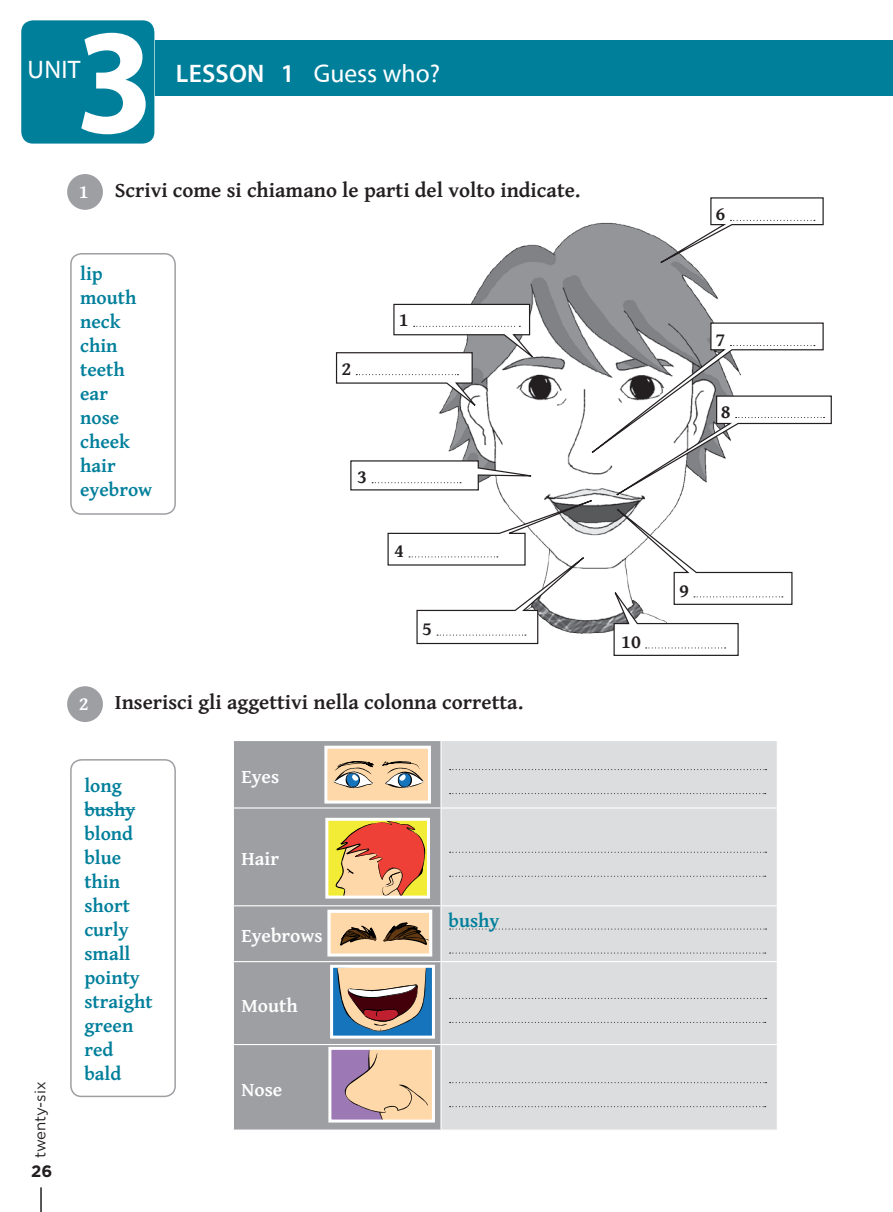
<style>
.page{position:relative;width:893px;height:1212px;background:#fff}
.page>*{position:absolute;margin:0;border:0;box-sizing:border-box;transform-origin:0 0}
.t1{font:700 semi-condensed 151.5px "Myriad Pro";color:#fff}
.t2{font:25.5px "Myriad Pro";color:#fff}
.t3{font:700 21px "Kind 06";color:#231f20}
.t4{font:700 19.5px/24px "Kind 10";color:#007f9b}
.t5{font:700 19.5px "Kind 10";color:#fff}
.t6{font:700 19.5px "Kind 10";color:#231f20}
.t7{font:700 16.5px "Gotham";color:#231f20}
.t8{font:15px "Gotham";letter-spacing:-.005em;color:#231f20}
.s1{font-weight:600}
.s2{font-family:"Kind 10";font-size:19.5px;color:#fff}
</style>
<div class="page">
<div style="left:156px;top:40px;width:737px;height:56px;background:#007f9b"></div>
<div style="left:21px;top:20px;width:133px;height:124px;background:#007f9b;border-radius:12px"></div>
<hr style="left:40px;top:1187px;width:2px;height:25px;background:#231f20">
<img style="left:471px;top:222px;width:247px;height:81px">
<div style="left:67px;top:174px;width:36px;height:36px;background:#9d9fa2;border-radius:50%"></div>
<div style="left:67px;top:686px;width:36px;height:36px;background:#9d9fa2;border-radius:50%"></div>
<svg style="left:619px;top:197px;width:205px;height:89px"></svg>
<svg style="left:335px;top:303px;width:497px;height:353px"></svg>
<div style="left:70px;top:253px;width:106px;height:262px;border:2px solid #9d9fa2;border-radius:11px"></div>
<hr style="left:84px;top:809px;width:51px;height:1px;background:#007f9b">
<div style="left:70px;top:759px;width:106px;height:338px;border:2px solid #9d9fa2;border-radius:11px"></div>
<div style="left:234px;top:741px;width:206px;height:388px;background:#9d9fa2"></div>
<div style="left:442px;top:741px;width:335px;height:388px;background:#dcdddf"></div>
<hr style="left:233px;top:807px;width:208px;height:1px;background:#fff">
<hr style="left:441px;top:807px;width:337px;height:1px;background:#fff">
<hr style="left:233px;top:905px;width:208px;height:1px;background:#fff">
<hr style="left:441px;top:905px;width:337px;height:1px;background:#fff">
<hr style="left:233px;top:961px;width:208px;height:1px;background:#fff">
<hr style="left:441px;top:961px;width:337px;height:1px;background:#fff">
<hr style="left:233px;top:1044px;width:208px;height:1px;background:#fff">
<hr style="left:441px;top:1044px;width:337px;height:1px;background:#fff">
<svg style="left:450px;top:769px;width:317px;height:1px"></svg>
<svg style="left:450px;top:793px;width:316px;height:1px"></svg>
<svg style="left:450px;top:852px;width:317px;height:1px"></svg>
<svg style="left:450px;top:876px;width:316px;height:1px"></svg>
<svg style="left:450px;top:928px;width:317px;height:1px"></svg>
<svg style="left:450px;top:952px;width:316px;height:1px"></svg>
<svg style="left:450px;top:998px;width:317px;height:1px"></svg>
<svg style="left:450px;top:1022px;width:316px;height:1px"></svg>
<svg style="left:450px;top:1082px;width:317px;height:1px"></svg>
<svg style="left:450px;top:1106px;width:316px;height:1px"></svg>
<div style="left:326px;top:747px;width:103px;height:55px;background:#fed8a9"></div>
<svg style="left:333px;top:761px;width:41px;height:28px"></svg>
<svg style="left:382px;top:761px;width:42px;height:27px"></svg>
<div style="left:324px;top:746px;width:107px;height:57px;border:3px solid #fff"></div>
<div style="left:327px;top:819px;width:99px;height:78px;background:#f3ec37"></div>
<svg style="left:335px;top:822px;width:91px;height:72px"></svg>
<div style="left:325px;top:818px;width:105px;height:80px;border:3px solid #fff"></div>
<svg style="left:331px;top:914px;width:97px;height:38px;background:#caa981"></svg>
<div style="left:327px;top:910px;width:105px;height:46px;border:3px solid #fff"></div>
<div style="left:332px;top:967px;width:101px;height:70px;background:#1574bb"></div>
<svg style="left:337px;top:969px;width:89px;height:63px"></svg>
<div style="left:330px;top:965px;width:105px;height:73px;border:3px solid #fff"></div>
<div style="left:330px;top:1048px;width:103px;height:73px;background:#9c78b5"></div>
<svg style="left:344px;top:1051px;width:87px;height:67px"></svg>
<div style="left:328px;top:1047px;width:107px;height:75px;border:3px solid #fff"></div>
<h1 class="t1" style="left:76px;top:-3px;width:80px">3</h1>
<h2 class="t2" style="left:28px;top:55px;width:54px">UNIT</h2>
<h2 class="t2" style="left:176px;top:60px;width:266px"><span class="s1">LESSON 1</span> Guess who?</h2>
<p class="t3" style="left:79px;top:175px;width:503px"><span class="s2">1</span> Scrivi come si chiamano le parti del volto indicate.</p>
<p class="t4" style="left:80px;top:261px;width:74px">lip mouth neck chin teeth ear<br>nose cheek hair eyebrow</p>
<p class="t6" style="left:341px;top:354px;width:11px">2</p>
<p class="t6" style="left:399px;top:305px;width:11px">1</p>
<p class="t6" style="left:357px;top:462px;width:11px">3</p>
<p class="t6" style="left:394px;top:536px;width:11px">4</p>
<p class="t6" style="left:422px;top:614px;width:11px">5</p>
<p class="t8" style="left:32px;top:1158px;width:78px;rotate:-90deg">twenty-six</p>
<p class="t7" style="left:31px;top:1161px;width:23px">26</p>
<p class="t3" style="left:79px;top:687px;width:446px"><span class="s2">2</span> Inserisci gli aggettivi nella colonna corretta.</p>
<p class="t4" style="left:84px;top:773px;width:70px">long bushy blond blue thin short curly small pointy straight green red bald</p>
<p class="t5" style="left:241px;top:762px;width:39px">Eyes</p>
<p class="t5" style="left:241px;top:844px;width:39px">Hair</p>
<p class="t5" style="left:241px;top:921px;width:83px">Eyebrows</p>
<p class="t5" style="left:241px;top:990px;width:58px">Mouth</p>
<p class="t5" style="left:241px;top:1075px;width:42px">Nose</p>
<p class="t4" style="left:449px;top:908px;width:52px">bushy</p>
<p class="t6" style="left:716px;top:199px;width:11px">6</p>
<p class="t6" style="left:716px;top:324px;width:11px">7</p>
<p class="t6" style="left:721px;top:396px;width:11px">8</p>
<p class="t6" style="left:621px;top:627px;width:21px">10</p>
<p class="t6" style="left:679px;top:576px;width:11px">9</p>
</div>
